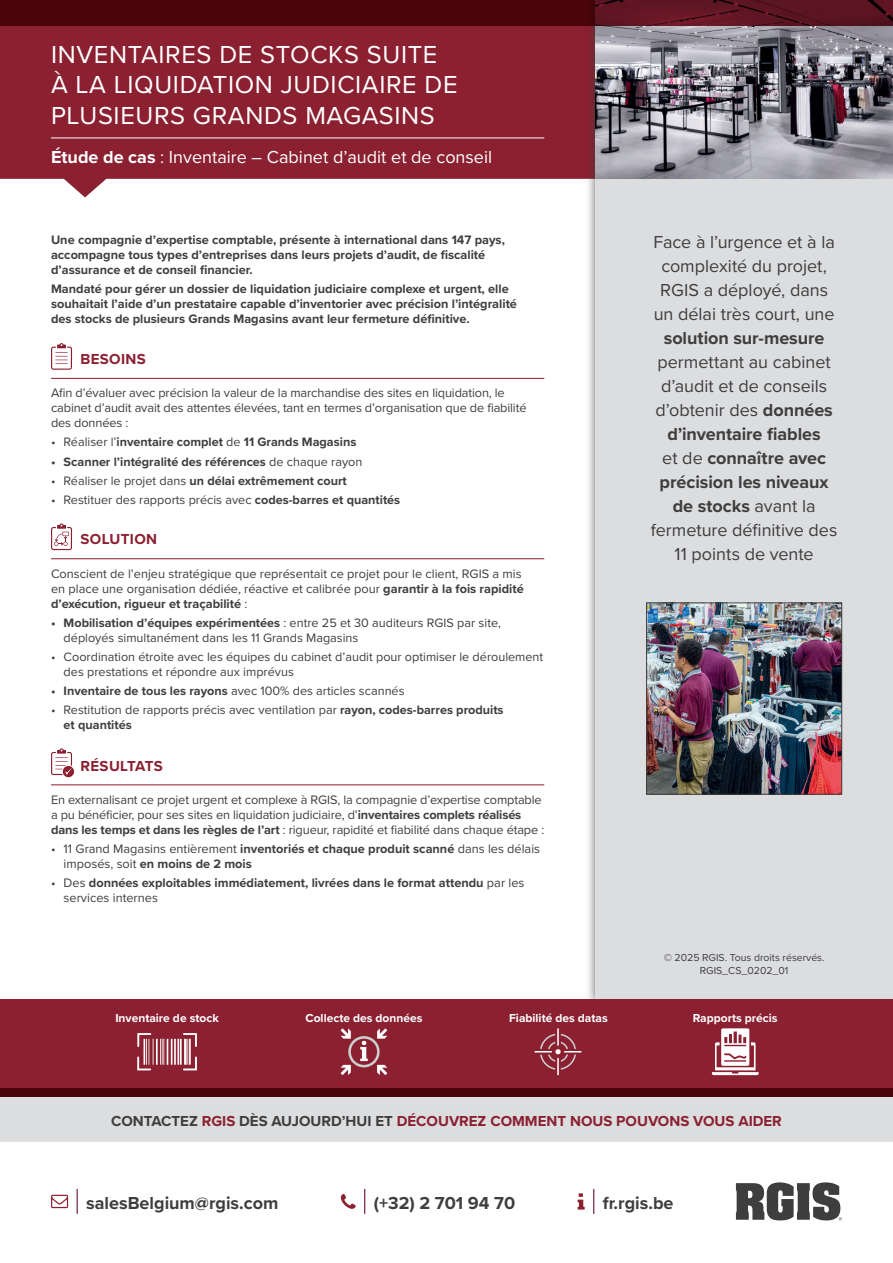
<style>
.page{position:relative;width:893px;height:1263px;background:#fff}
.page>*{position:absolute;margin:0;border:0;box-sizing:border-box;transform-origin:0 0}
.t1{font:25.5px/30.6px "Proxima Nova";letter-spacing:.025em;color:#fff}
.t2{font:18px/24px "Proxima Nova";color:#3e3e3f;text-align:center}
.t3{font:700 18px "Proxima Nova";color:#3e3e3f}
.t4{font:18px "Proxima Nova";color:#fff}
.t5{font:700 15px "Proxima Nova";color:#8b2031}
.t6{font:700 15px "Proxima Nova";letter-spacing:.025em;color:#8b2031}
.t7{font:700 15px "Proxima Nova";letter-spacing:.02em;color:#8b2031}
.t8{font:12.75px/15px "Proxima Nova";letter-spacing:-.01em;color:#3e3e3f}
.t9{font:700 12.75px/15px "Proxima Nova";color:#3e3e3f}
.t10{font:12.6px/14.9px "Proxima Nova";color:#3e3e3f}
.t11{font:700 12.6px "Proxima Nova";color:#3e3e3f}
.t12{font:700 12px "Proxima Nova";color:#fff}
.t13{font:10.5px/12.6px "Proxima Nova";color:#3e3e3f;text-align:center}
.s1{font-weight:700}
.s2{font-weight:400}
.s3{color:#3e3e3f}
</style>
<div class="page">
<svg style="left:593px;top:1189px;width:1px;height:24px"></svg>
<svg style="left:578px;top:1193px;width:7px;height:16px"></svg>
<svg style="left:77px;top:1189px;width:1px;height:24px"></svg>
<svg style="left:51px;top:1195px;width:17px;height:13px"></svg>
<svg style="left:364px;top:1189px;width:1px;height:24px"></svg>
<svg style="left:341px;top:1194px;width:15px;height:15px"></svg>
<svg style="left:736px;top:1182px;width:106px;height:38px"></svg>
<div style="left:0;top:1097px;width:893px;height:45px;background:#dcdddf"></div>
<svg style="left:0;top:26px;width:585px;height:171px;fill:#8b2031"></svg>
<div style="left:585px;top:0;width:308px;height:1010px;background:#3e3e3f;opacity:.75"></div>
<div style="left:595px;top:0;width:298px;height:1001px;background:#dcdddf"></div>
<hr style="left:51px;top:138px;width:493px;height:1px;background:#fff">
<div style="left:0;top:999px;width:893px;height:98px;background:#8b2031"></div>
<img style="left:595px;top:26px;width:298px;height:153px">
<hr style="left:51px;top:378px;width:493px;height:1px;background:#8b2031">
<hr style="left:51px;top:558px;width:493px;height:1px;background:#8b2031">
<hr style="left:51px;top:785px;width:493px;height:1px;background:#8b2031">
<svg style="left:51px;top:343px;width:22px;height:27px"></svg>
<svg style="left:51px;top:523px;width:22px;height:27px"></svg>
<svg style="left:51px;top:748px;width:24px;height:30px"></svg>
<img style="left:648px;top:605px;width:192px;height:187px">
<div style="left:646px;top:603px;width:196px;height:191px;border:1px solid #3e3e3f"></div>
<svg style="left:0;top:0;width:893px;height:26px;fill:#4b0409"></svg>
<div style="left:0;top:1089px;width:893px;height:8px;background:#4b0409"></div>
<hr style="left:180px;top:1039px;width:2px;height:26px;background:#fff">
<hr style="left:177px;top:1039px;width:2px;height:26px;background:#fff">
<hr style="left:174px;top:1039px;width:2px;height:26px;background:#fff">
<svg style="left:160px;top:1039px;width:12px;height:26px"></svg>
<hr style="left:156px;top:1039px;width:2px;height:26px;background:#fff">
<svg style="left:183px;top:1033px;width:14px;height:38px"></svg>
<svg style="left:137px;top:1033px;width:17px;height:38px"></svg>
<svg style="left:535px;top:1028px;width:46px;height:47px"></svg>
<svg style="left:341px;top:1028px;width:46px;height:47px"></svg>
<svg style="left:712px;top:1028px;width:47px;height:47px"></svg>
<h1 class="t1" style="left:51px;top:38px;width:408px">INVENTAIRES DE STOCKS SUITE<br>À LA LIQUIDATION JUDICIAIRE DE<br>PLUSIEURS GRANDS MAGASINS</h1>
<h2 class="t4" style="left:51px;top:143px;width:443px"><span class="s1">Étude de cas</span> : Inventaire – Cabinet d’audit et de conseil</h2>
<p class="t9" style="left:51px;top:232px;width:455px">Une compagnie d’expertise comptable, présente à international dans 147 pays, accompagne tous types d’entreprises dans leurs projets d’audit, de fiscalité d’assurance et de conseil financier.</p>
<p class="t9" style="left:51px;top:281px;width:467px">Mandaté pour gérer un dossier de liquidation judiciaire complexe et urgent, elle souhaitait l’aide d’un prestataire capable d’inventorier avec précision l’intégralité des stocks de plusieurs Grands Magasins avant leur fermeture définitive.</p>
<p class="t6" style="left:80px;top:347px;width:67px">BESOINS</p>
<p class="t8" style="left:51px;top:385px;width:477px">Afin d’évaluer avec précision la valeur de la marchandise des sites en liquidation, le cabinet d’audit avait des attentes élevées, tant en termes d’organisation que de fiabilité des données :</p>
<p class="t11" style="left:51px;top:433px;width:307px"><span class="s2">• Réaliser l’</span>inventaire complet <span class="s2">de</span> 11 Grands Magasins</p>
<p class="t11" style="left:51px;top:452px;width:313px">• Scanner l’intégralité des références <span class="s2">de chaque rayon</span></p>
<p class="t11" style="left:51px;top:471px;width:297px"><span class="s2">• Réaliser le projet dans</span> un délai extrêmement court</p>
<p class="t10" style="left:51px;top:491px;width:351px">• Restituer des rapports précis avec <span class="s1">codes-barres et quantités</span></p>
<p class="t6" style="left:80px;top:528px;width:78px">SOLUTION</p>
<p class="t8" style="left:51px;top:565px;width:474px">Conscient de l’enjeu stratégique que représentait ce projet pour le client, RGIS a mis en place une organisation dédiée, réactive et calibrée pour <span class="s1">garantir à la fois rapidité d’exécution, rigueur et traçabilité</span> :</p>
<p class="t10" style="left:64px;top:615px;width:439px;text-indent:-13px"><span class="s1">• Mobilisation d’équipes expérimentées</span> : entre 25 et 30 auditeurs RGIS par site, déployés simultanément dans les 11 Grands Magasins</p>
<p class="t10" style="left:64px;top:649px;width:481px;text-indent:-13px">• Coordination étroite avec les équipes du cabinet d’audit pour optimiser le déroulement des prestations et répondre aux imprévus</p>
<p class="t11" style="left:51px;top:681px;width:355px">• Inventaire de tous les rayons <span class="s2">avec 100% des articles scannés</span></p>
<p class="t10" style="left:64px;top:701px;width:441px;text-indent:-13px">• Restitution de rapports précis avec ventilation par <span class="s1">rayon, codes-barres produits et quantités</span></p>
<p class="t7" style="left:80px;top:755px;width:84px">RÉSULTATS</p>
<p class="t8" style="left:51px;top:791px;width:495px">En externalisant ce projet urgent et complexe à RGIS, la compagnie d’expertise comptable a pu bénéficier, pour ses sites en liquidation judiciaire, d’<span class="s1">inventaires complets réalisés dans les temps et dans les règles de l’art</span> : rigueur, rapidité et fiabilité dans chaque étape :</p>
<p class="t8" style="left:64px;top:841px;width:478px;text-indent:-13px">• 11 Grand Magasins entièrement <span class="s1">inventoriés et chaque produit scanné</span> dans les délais imposés, soit <span class="s1">en moins de 2 mois</span></p>
<p class="t9" style="left:64px;top:875px;width:462px;text-indent:-13px"><span class="s2">• Des</span> données exploitables immédiatement, livrées dans le format attendu <span class="s2">par les services internes</span></p>
<h2 class="t2" style="left:653px;top:229px;width:183px">Face à l’urgence et à la complexité du projet,<br>RGIS a déployé, dans un délai très court, une</h2>
<h2 class="t3" style="left:664px;top:325px;width:162px">solution sur-mesure</h2>
<h2 class="t2" style="left:651px;top:349px;width:188px">permettant au cabinet d’audit et de conseils d’obtenir des <span class="s1">données d’inventaire fiables<br></span>et de <span class="s1">connaître avec précision les niveaux de stocks</span> avant la fermeture définitive des<br>11 points de vente</h2>
<p class="t13" style="left:664px;top:951px;width:162px">© 2025 RGIS. Tous droits réservés.<br>RGIS_CS_0202_01</p>
<p class="t12" style="left:115px;top:1009px;width:105px">Inventaire de stock</p>
<p class="t12" style="left:306px;top:1009px;width:118px">Collecte des données</p>
<p class="t12" style="left:509px;top:1009px;width:100px">Fiabilité des datas</p>
<p class="t12" style="left:693px;top:1009px;width:86px">Rapports précis</p>
<p class="t5" style="left:111px;top:1110px;width:672px"><span class="s3">CONTACTEZ</span> RGIS <span class="s3">DÈS AUJOURD’HUI ET</span> DÉCOUVREZ COMMENT NOUS POUVONS VOUS AIDER</p>
<h2 class="t3" style="left:86px;top:1189px;width:194px">salesBelgium@rgis.com</h2>
<h2 class="t3" style="left:374px;top:1189px;width:143px">(+32) 2 701 94 70</h2>
<h2 class="t3" style="left:603px;top:1189px;width:72px">fr.rgis.be</h2>
</div>
